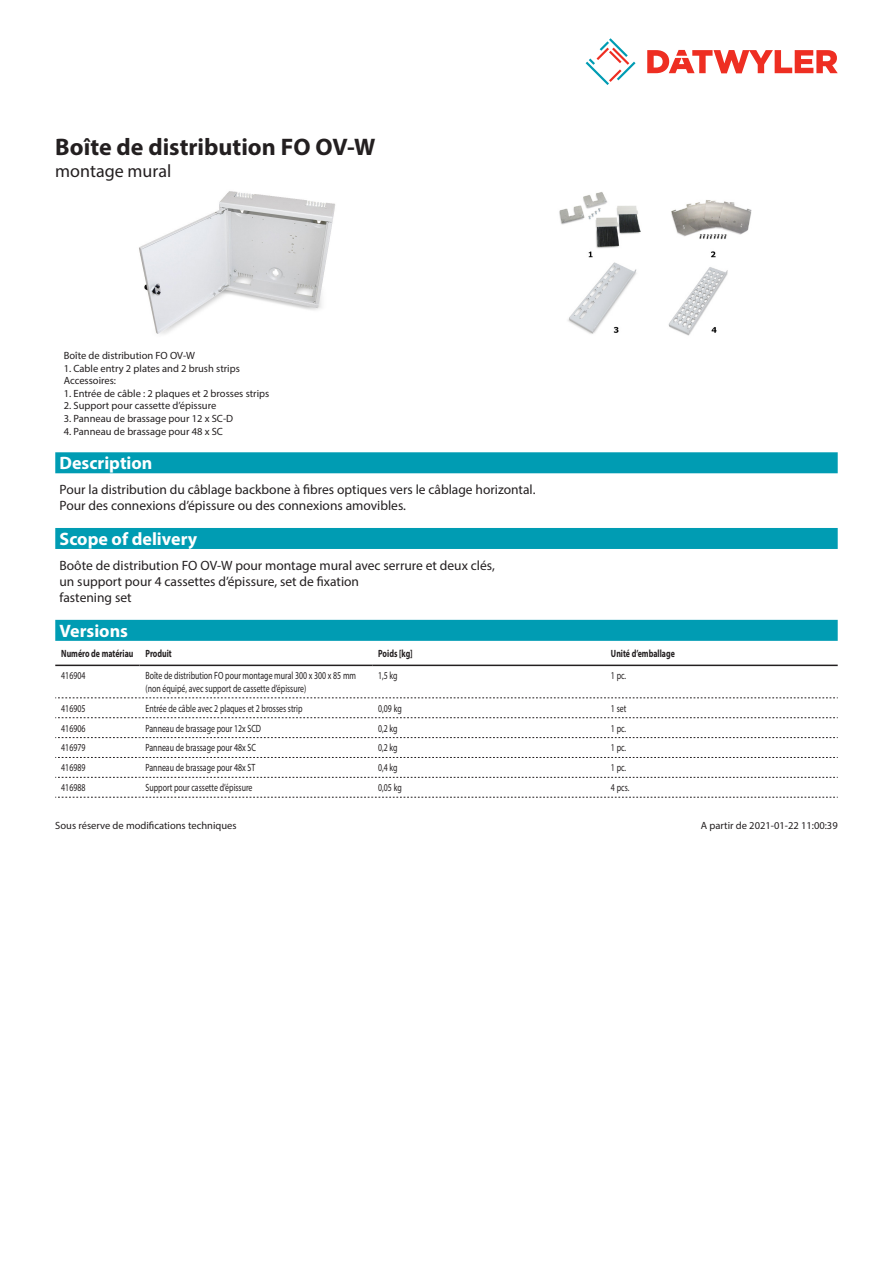
<style>
.page{position:relative;width:893px;height:1263px;background:#fff}
.page>*{position:absolute;margin:0;border:0;box-sizing:border-box;transform-origin:0 0}
.Product_Head{font:700 24px "Myriad Pro";color:#231f20}
.Standard_Head_Proper{font:700 18px "Myriad Pro";color:#fff}
.SubHead{font:18px "Myriad Pro";color:#231f20}
.Standard_text{font:13.5px/16.2px "Myriad Pro";color:#231f20}
.myriadlight{font:10.5px/12.6px "Myriad Pro";color:#231f20;scale:.75 1}
.imagetext{font:10.5px/12.6px "Myriad Pro";color:#231f20}
.Footnote{font:10.5px "Myriad Pro";color:#231f20}
.myriadbold{font:700 10.5px "Myriad Pro";color:#231f20;scale:.75 1}
</style>
<div class="page">
<svg style="left:586px;top:38px;width:49px;height:47px"></svg>
<svg style="left:647px;top:50px;width:191px;height:23px"></svg>
<img style="left:139px;top:191px;width:196px;height:143px">
<img style="left:559px;top:192px;width:193px;height:144px">
<div style="left:55px;top:620px;width:783px;height:21px;background:#009cb3"></div>
<hr style="left:55px;top:665px;width:85px;height:1px;background:#231f20">
<hr style="left:140px;top:665px;width:232px;height:1px;background:#231f20">
<hr style="left:372px;top:665px;width:233px;height:1px;background:#231f20">
<hr style="left:605px;top:665px;width:233px;height:1px;background:#231f20">
<svg style="left:55px;top:697px;width:783px;height:1px"></svg>
<svg style="left:55px;top:717px;width:783px;height:1px"></svg>
<svg style="left:55px;top:737px;width:783px;height:1px"></svg>
<svg style="left:55px;top:757px;width:783px;height:1px"></svg>
<svg style="left:55px;top:777px;width:783px;height:1px"></svg>
<svg style="left:55px;top:797px;width:783px;height:1px"></svg>
<div style="left:55px;top:452px;width:783px;height:21px;background:#009cb3"></div>
<div style="left:55px;top:528px;width:783px;height:21px;background:#009cb3"></div>
<p class="Product_Head" style="left:55px;top:131px;width:322px">Boîte de distribution FO OV-W</p>
<p class="SubHead" style="left:55px;top:160px;width:117px">montage mural</p>
<p class="imagetext" style="left:64px;top:349px;width:133px">Boîte de distribution FO OV-W</p>
<p class="imagetext" style="left:64px;top:362px;width:178px">1. Cable entry 2 plates and 2 brush strips<br>Accessoires:</p>
<p class="imagetext" style="left:64px;top:387px;width:207px">1. Entrée de câble : 2 plaques et 2 brosses strips</p>
<p class="imagetext" style="left:64px;top:399px;width:154px">2. Support pour cassette d’épissure</p>
<p class="imagetext" style="left:64px;top:412px;width:171px">3. Panneau de brassage pour 12 x SC-D</p>
<p class="imagetext" style="left:64px;top:425px;width:161px">4. Panneau de brassage pour 48 x SC</p>
<p class="Standard_Head_Proper" style="left:60px;top:451px;width:94px">Description</p>
<p class="Standard_text" style="left:60px;top:481px;width:477px">Pour la distribution du câblage backbone à fibres optiques vers le câblage horizontal.<br>Pour des connexions d’épissure ou des connexions amovibles.</p>
<p class="Standard_Head_Proper" style="left:60px;top:527px;width:139px">Scope of delivery</p>
<p class="Standard_text" style="left:60px;top:557px;width:437px">Boôte de distribution FO OV-W pour montage mural avec serrure et deux clés, un support pour 4 cassettes d’épissure, set de fixation<br>fastening set</p>
<p class="Standard_Head_Proper" style="left:60px;top:619px;width:70px">Versions</p>
<p class="myriadbold" style="left:61px;top:646px;width:98px">Numéro de matériau</p>
<p class="myriadbold" style="left:146px;top:646px;width:37px">Produit</p>
<p class="myriadbold" style="left:378px;top:646px;width:47px">Poids [kg]</p>
<p class="myriadbold" style="left:611px;top:646px;width:87px">Unité d’emballage</p>
<p class="myriadlight" style="left:61px;top:669px;width:34px">416904</p>
<p class="myriadlight" style="left:146px;top:669px;width:282px">Boîte de distribution FO pour montage mural 300 x 300 x 85 mm (non équipé, avec support de cassette d’épissure)</p>
<p class="myriadlight" style="left:378px;top:669px;width:27px">1,5 kg</p>
<p class="myriadlight" style="left:611px;top:669px;width:22px">1 pc.</p>
<p class="myriadlight" style="left:61px;top:702px;width:34px">416905</p>
<p class="myriadlight" style="left:146px;top:702px;width:211px">Entrée de câble avec 2 plaques et 2 brosses strip</p>
<p class="myriadlight" style="left:378px;top:702px;width:33px">0,09 kg</p>
<p class="myriadlight" style="left:611px;top:702px;width:22px">1 set</p>
<p class="myriadlight" style="left:61px;top:722px;width:34px">416906</p>
<p class="myriadlight" style="left:146px;top:722px;width:156px">Panneau de brassage pour 12x SCD</p>
<p class="myriadlight" style="left:378px;top:722px;width:27px">0,2 kg</p>
<p class="myriadlight" style="left:611px;top:722px;width:22px">1 pc.</p>
<p class="myriadlight" style="left:61px;top:741px;width:34px">416979</p>
<p class="myriadlight" style="left:146px;top:741px;width:149px">Panneau de brassage pour 48x SC</p>
<p class="myriadlight" style="left:378px;top:741px;width:27px">0,2 kg</p>
<p class="myriadlight" style="left:611px;top:741px;width:22px">1 pc.</p>
<p class="myriadlight" style="left:61px;top:761px;width:34px">416989</p>
<p class="myriadlight" style="left:146px;top:761px;width:148px">Panneau de brassage pour 48x ST</p>
<p class="myriadlight" style="left:378px;top:761px;width:27px">0,4 kg</p>
<p class="myriadlight" style="left:611px;top:761px;width:22px">1 pc.</p>
<p class="myriadlight" style="left:61px;top:781px;width:34px">416988</p>
<p class="myriadlight" style="left:146px;top:781px;width:144px">Support pour cassette d’épissure</p>
<p class="myriadlight" style="left:378px;top:781px;width:33px">0,05 kg</p>
<p class="myriadlight" style="left:611px;top:781px;width:26px">4 pcs.</p>
<p class="Footnote" style="left:55px;top:819px;width:183px">Sous réserve de modifications techniques</p>
<p class="Footnote" style="left:701px;top:819px;width:138px">A partir de 2021-01-22 11:00:39</p>
</div>
